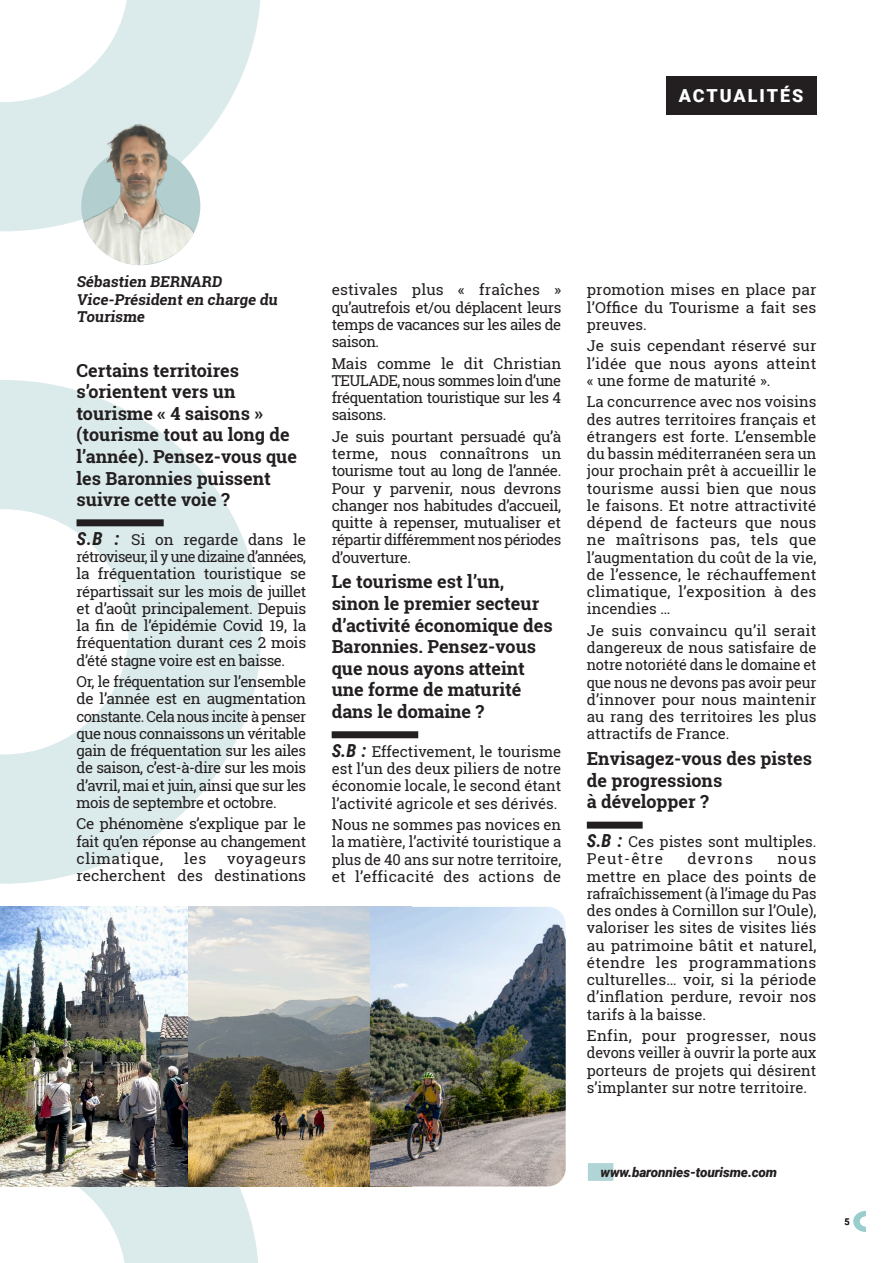
<style>
.page{position:relative;width:893px;height:1263px;background:#fff}
.page>*{position:absolute;margin:0;border:0;box-sizing:border-box;transform-origin:0 0}
.t1{font:700 18px/21.6px "Roboto Slab";color:#231f20}
.t2{font:900 18px "Roboto";letter-spacing:.11em;color:#fff}
.t3{font:15px/17.2px "Roboto Slab";color:#231f20;text-align:justify}
.t4{font:700 15px/17.2px "Roboto Slab";color:#231f20}
.t5{font:15px "Roboto Slab";letter-spacing:.07em;color:#231f20}
.t6{font:italic 900 13.5px "Roboto";letter-spacing:-.01em;color:#231f20}
.t7{font:500 9px "Roboto";color:#231f20}
.s1{font-family:"Roboto Condensed";font-weight:700;font-style:italic;font-size:18px}
</style>
<div class="page">
<svg style="left:0;top:0;width:261px;height:231px;fill:#dbeaea"></svg>
<svg style="left:0;top:1186px;width:259px;height:77px;fill:#dbeaea"></svg>
<svg style="left:0;top:380px;width:261px;height:504px;fill:#dbeaea"></svg>
<div style="left:666px;top:77px;width:150px;height:38px;background:#231f20"></div>
<img style="left:81px;top:111px;width:122px;height:155px">
<div style="left:77px;top:519px;width:87px;height:7px;background:#231f20"></div>
<div style="left:587px;top:822px;width:56px;height:7px;background:#231f20"></div>
<div style="left:332px;top:731px;width:86px;height:7px;background:#231f20"></div>
<svg style="left:853px;top:1211px;width:13px;height:21px"></svg>
<img style="left:0;top:907px;width:188px;height:279px">
<img style="left:188px;top:907px;width:182px;height:279px">
<img style="left:370px;top:907px;width:196px;height:279px">
<div style="left:588px;top:1163px;width:25px;height:18px;background:#b1d5d6"></div>
<p class="t2" style="left:679px;top:83px;width:126px">ACTUALITÉS</p>
<p class="t4" style="left:77px;top:273px;width:205px">Sébastien BERNARD<br>Vice-Président en charge du<br>Tourisme</p>
<p class="t1" style="left:77px;top:359px;width:222px">Certains territoires s’orientent vers un tourisme « 4 saisons » (tourisme tout au long de l’année). Pensez-vous que les Baronnies puissent suivre cette voie ?</p>
<p class="t3" style="left:77px;top:531px;width:231px"><span class="s1">S.B :</span> Si on regarde dans le rétroviseur, il y une dizaine d’années, la fréquentation touristique se répartissait sur les mois de juillet et d’août principalement. Depuis la fin de l’épidémie Covid 19, la fréquentation durant ces 2 mois d’été stagne voire est en baisse.</p>
<p class="t3" style="left:77px;top:673px;width:231px">Or, le fréquentation sur l’ensemble de l’année est en augmentation constante. Cela nous incite à penser que nous connaissons un véritable gain de fréquentation sur les ailes de saison, c’est-à-dire sur les mois d’avril, mai et juin, ainsi que sur les mois de septembre et octobre.</p>
<p class="t3" style="left:77px;top:815px;width:231px">Ce phénomène s’explique par le fait qu’en réponse au changement climatique,</p>
<p class="t3" style="left:184px;top:850px;width:24px">les</p>
<p class="t3" style="left:77px;top:850px;width:231px;text-align:right">voyageurs<br>recherchent des destinations</p>
<p class="t3" style="left:332px;top:281px;width:231px">estivales plus « fraîches » qu’autrefois et/ou déplacent leurs temps de vacances sur les ailes de saison.</p>
<p class="t3" style="left:332px;top:354px;width:231px">Mais comme le dit Christian TEULADE, nous sommes loin d’une fréquentation touristique sur les 4 saisons.</p>
<p class="t3" style="left:332px;top:428px;width:231px">Je suis pourtant persuadé qu’à terme, nous connaîtrons un tourisme tout au long de l’année.<br>Pour y parvenir, nous devrons changer nos habitudes d’accueil, quitte à repenser, mutualiser et répartir différemment nos périodes d’ouverture.</p>
<p class="t1" style="left:332px;top:571px;width:223px">Le tourisme est l’un, sinon le premier secteur d’activité économique des<br>Baronnies. Pensez-vous que nous ayons atteint une forme de maturité dans le domaine ?</p>
<p class="t3" style="left:332px;top:743px;width:231px"><span class="s1">S.B :</span> Effectivement, le tourisme est l’un des deux piliers de notre économie locale, le second étant l’activité agricole et ses dérivés.</p>
<p class="t3" style="left:332px;top:816px;width:231px">Nous ne sommes pas novices en la matière, l’activité touristique a plus de 40 ans sur notre territoire, et l’efficacité des actions de</p>
<p class="t3" style="left:587px;top:281px;width:231px">promotion mises en place par l’Office du Tourisme a fait ses preuves.</p>
<p class="t3" style="left:587px;top:337px;width:231px">Je suis cependant réservé sur l’idée que nous ayons atteint « une forme de maturité ».</p>
<p class="t3" style="left:587px;top:393px;width:231px">La concurrence avec nos voisins des autres territoires français et étrangers est forte. L’ensemble du bassin méditerranéen sera un jour prochain prêt à accueillir le tourisme aussi bien que nous le faisons. Et notre attractivité dépend de facteurs que nous ne maîtrisons pas, tels que l’augmentation du coût de la vie, de l’essence, le réchauffement climatique, l’exposition à des incendies …</p>
<p class="t3" style="left:587px;top:622px;width:231px">Je suis convaincu qu’il serait dangereux de nous satisfaire de notre notoriété dans le domaine et que nous ne devons pas avoir peur d’innover pour nous maintenir au rang des territoires les plus attractifs de France.</p>
<p class="t1" style="left:587px;top:748px;width:227px">Envisagez-vous des pistes de progressions<br>à développer ?</p>
<p class="t3" style="left:587px;top:833px;width:231px"><span class="s1">S.B :</span> Ces pistes sont multiples.<br>Peut-être</p>
<p class="t5" style="left:687px;top:849px;width:67px">devrons</p>
<p class="t3" style="left:587px;top:850px;width:231px;text-indent:191px">nous mettre en place des points de rafraîchissement (à l’image du Pas des ondes à Cornillon sur l’Oule), valoriser les sites de visites liés au patrimoine bâtit et naturel, étendre les programmations culturelles… voir, si la période d’inflation perdure, revoir nos tarifs à la baisse.</p>
<p class="t3" style="left:587px;top:1027px;width:231px">Enfin, pour progresser, nous devons veiller à ouvrir la porte aux porteurs de projets qui désirent s’implanter sur notre territoire.</p>
<p class="t6" style="left:601px;top:1163px;width:178px">www.baronnies-tourisme.com</p>
<p class="t7" style="left:844px;top:1215px;width:7px">5</p>
</div>
